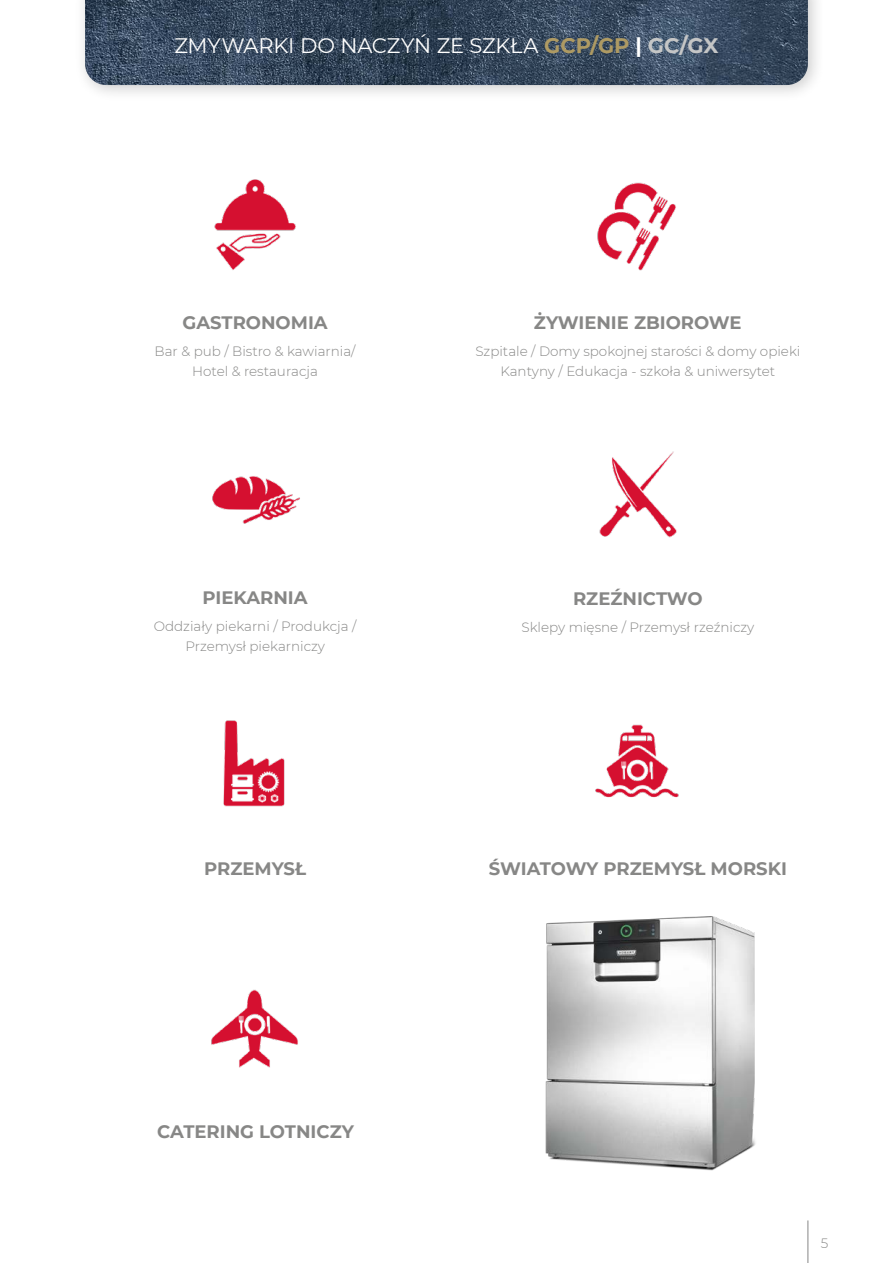
<style>
.page{position:relative;width:893px;height:1263px;background:#fff}
.page>*{position:absolute;margin:0;border:0;box-sizing:border-box;transform-origin:0 0}
.t1{font:21px "Montserrat";letter-spacing:-.01em;color:#fff}
.t2{font:700 18px "Montserrat";color:#878786}
.t3{font:300 13.5px/20.2px "Montserrat";color:#878786;text-align:center}
.s1{font-weight:700;color:#ae9a63}
.s2{font-weight:700}
.s3{font-weight:700;color:#c5c6c6}
</style>
<div class="page">
<hr style="left:807px;top:1220px;width:1px;height:43px;background:#878786">
<img style="left:214px;top:179px;width:82px;height:91px">
<img style="left:212px;top:476px;width:88px;height:48px">
<img style="left:223px;top:720px;width:62px;height:87px">
<img style="left:597px;top:182px;width:79px;height:89px">
<img style="left:599px;top:451px;width:78px;height:87px">
<img style="left:595px;top:724px;width:84px;height:74px">
<img style="left:211px;top:989px;width:87px;height:79px">
<img style="left:545px;top:916px;width:211px;height:255px">
<div style="left:74px;top:0;width:751px;height:102px;background:#000;opacity:.2"></div>
<img style="left:85px;top:0;width:723px;height:85px">
<h1 class="t1" style="left:174px;top:31px;width:546px">ZMYWARKI DO NACZYŃ ZE SZKŁA <span class="s1">GCP/GP</span> <span class="s2">|</span> <span class="s3">GC/GX</span></h1>
<h2 class="t2" style="left:183px;top:310px;width:147px">GASTRONOMIA</h2>
<p class="t3" style="left:155px;top:341px;width:202px">Bar &amp; pub / Bistro &amp; kawiarnia/<br>Hotel &amp; restauracja</p>
<h2 class="t2" style="left:203px;top:585px;width:106px">PIEKARNIA</h2>
<p class="t3" style="left:154px;top:616px;width:204px">Oddziały piekarni / Produkcja /<br>Przemysł piekarniczy</p>
<h2 class="t2" style="left:534px;top:310px;width:209px">ŻYWIENIE ZBIOROWE</h2>
<p class="t3" style="left:475px;top:341px;width:327px">Szpitale / Domy spokojnej starości &amp; domy opieki<br>Kantyny / Edukacja - szkoła &amp; uniwersytet</p>
<h2 class="t2" style="left:573px;top:585px;width:131px">RZEŹNICTWO</h2>
<p class="t3" style="left:521px;top:616px;width:234px">Sklepy mięsne / Przemysł rzeźniczy</p>
<h2 class="t2" style="left:204px;top:855px;width:104px">PRZEMYSŁ</h2>
<h2 class="t2" style="left:489px;top:855px;width:300px">ŚWIATOWY PRZEMYSŁ MORSKI</h2>
<h2 class="t2" style="left:157px;top:1118px;width:198px">CATERING LOTNICZY</h2>
<p class="t3" style="left:821px;top:1233px;width:9px">5</p>
</div>
